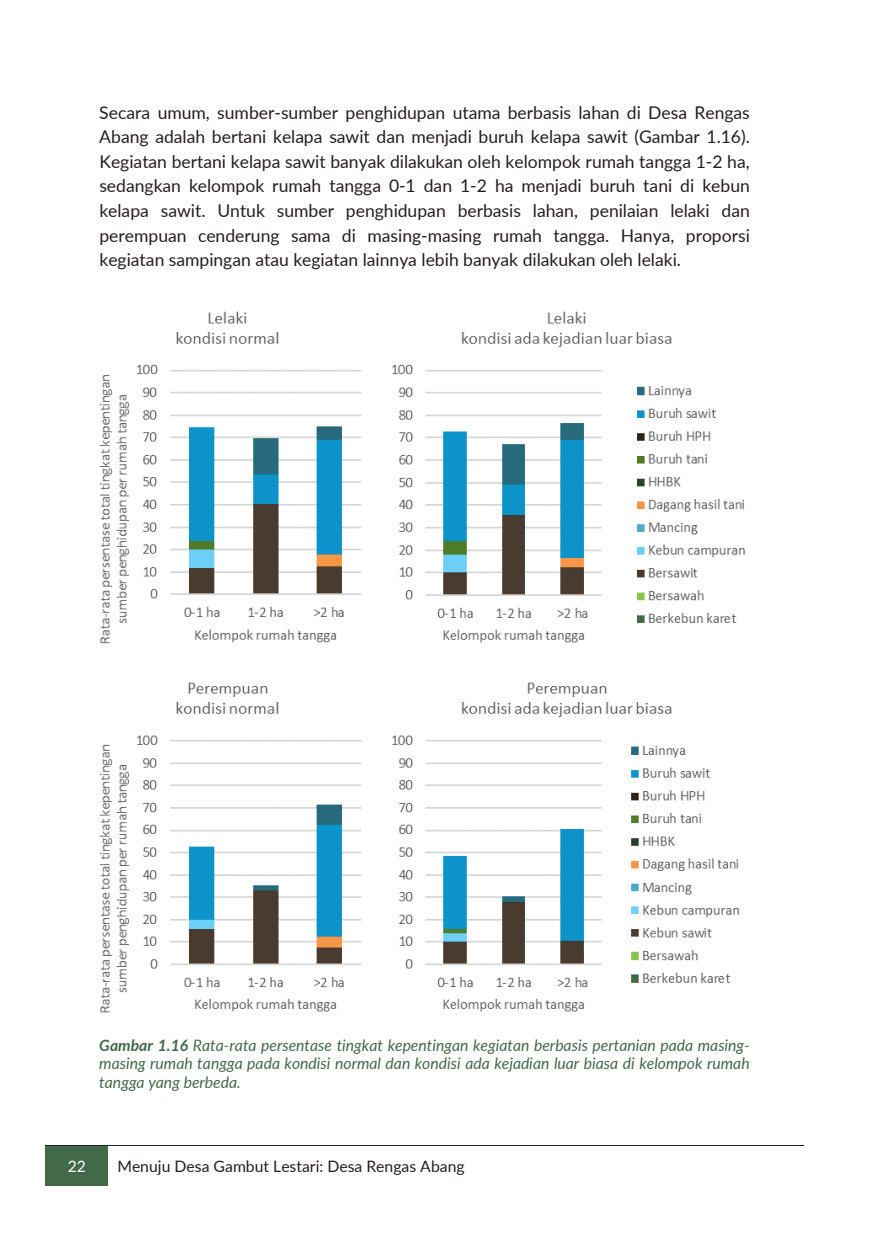
<style>
.page{position:relative;width:874px;height:1241px;background:#fff}
.page>*{position:absolute;margin:0;border:0;box-sizing:border-box;transform-origin:0 0}
.t1{font:17.5px/24.5px "Lato";color:#231f20;text-align:justify}
.t2{font:italic 15.75px/18.9px "Lato";color:#426948;text-align:justify}
.t3{font:15.75px "Lato";color:#231f20}
.t4{font:15.75px "Lato";color:#fff}
.s1{font-weight:700}
</style>
<div class="page">
<div style="left:46px;top:1145px;width:62px;height:40px;background:#426948"></div>
<hr style="left:46px;top:1144px;width:62px;height:1px;background:#231f20">
<hr style="left:109px;top:1144px;width:693px;height:1px;background:#231f20">
<img style="left:99px;top:311px;width:646px;height:702px">
<p class="t1" style="left:99px;top:100px;width:652px">Secara umum, sumber-sumber penghidupan utama berbasis lahan di Desa Rengas Abang adalah bertani kelapa sawit dan menjadi buruh kelapa sawit (Gambar 1.16).<br>Kegiatan bertani kelapa sawit banyak dilakukan oleh kelompok rumah tangga 1-2 ha, sedangkan kelompok rumah tangga 0-1 dan 1-2 ha menjadi buruh tani di kebun kelapa sawit. Untuk sumber penghidupan berbasis lahan, penilaian lelaki dan perempuan cenderung sama di masing-masing rumah tangga. Hanya, proporsi kegiatan sampingan atau kegiatan lainnya lebih banyak dilakukan oleh lelaki.</p>
<p class="t2" style="left:99px;top:1034px;width:651px"><span class="s1">Gambar 1.16</span> Rata-rata persentase tingkat kepentingan kegiatan berbasis pertanian pada masing&shy;masing rumah tangga pada kondisi normal dan kondisi ada kejadian luar biasa di kelompok rumah tangga yang berbeda.</p>
<p class="t4" style="left:68px;top:1154px;width:20px">22</p>
<p class="t3" style="left:117px;top:1154px;width:349px">Menuju Desa Gambut Lestari: Desa Rengas Abang</p>
</div>
